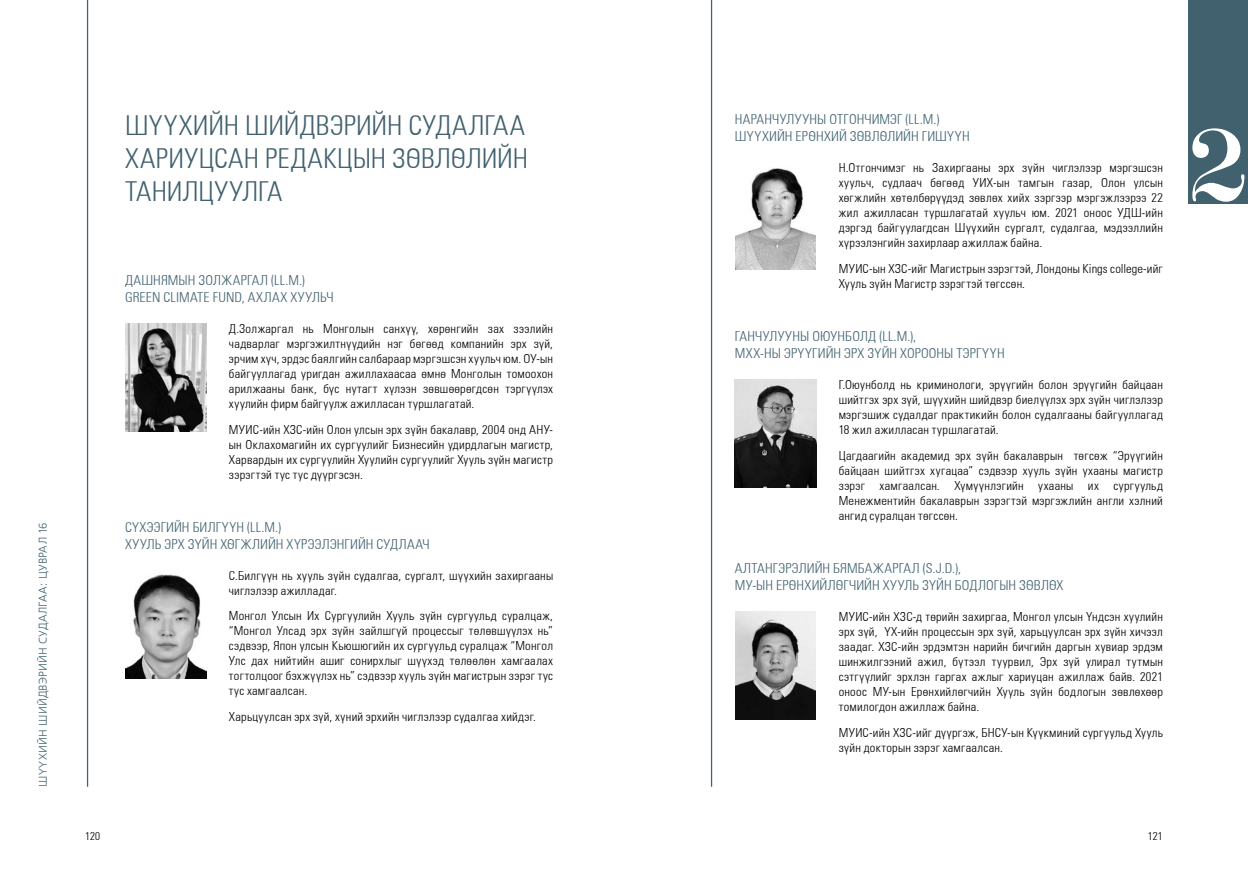
<style>
.page{position:relative;width:1248px;height:886px;background:#fff}
.page>*{position:absolute;margin:0;border:0;box-sizing:border-box;transform-origin:0 0}
.t1{font:100px "MAK Didona";color:#fff}
.t2{font:300 condensed 27.5px/33px "Univers LTCYR";letter-spacing:.005em;color:#41616f;text-align:justify}
.t3{font:300 condensed 13.75px/16.5px "Univers LTCYR";letter-spacing:.01em;color:#41616f}
.t4{font:300 condensed 12.5px/15px "Univers LTCYR";letter-spacing:.02em;color:#000;text-align:justify}
.t5{font:11.25px "MAK Freeset";letter-spacing:.005em;color:#41616f}
.t6{font:300 condensed 11.25px "Univers LTCYR";color:#000}
</style>
<div class="page">
<div style="left:1188px;top:0;width:59px;height:204px;background:#41616f"></div>
<img style="left:125px;top:323px;width:81px;height:108px">
<hr style="left:87px;top:0;width:1px;height:787px;background:#41616f">
<img style="left:125px;top:574px;width:81px;height:104px">
<img style="left:735px;top:168px;width:80px;height:102px">
<img style="left:734px;top:379px;width:82px;height:108px">
<hr style="left:711px;top:0;width:1px;height:787px;background:#41616f">
<svg style="left:815px;top:611px;width:1px;height:108px"></svg>
<img style="left:735px;top:611px;width:80px;height:108px">
<p class="t5" style="left:37px;top:787px;width:265px;rotate:-90deg">ШҮҮХИЙН ШИЙДВЭРИЙН СУДАЛГАА: ЦУВРАЛ 16</p>
<h2 class="t2" style="left:125px;top:108px;width:404px">ШҮҮХИЙН ШИЙДВЭРИЙН СУДАЛГАА ХАРИУЦСАН РЕДАКЦЫН ЗӨВЛӨЛИЙН ТАНИЛЦУУЛГА</h2>
<p class="t3" style="left:125px;top:271px;width:210px">ДАШНЯМЫН ЗОЛЖАРГАЛ (LL.M.)<br>GREEN CLIMATE FUND, АХЛАХ ХУУЛЬЧ</p>
<p class="t4" style="left:229px;top:320px;width:325px">Д.Золжаргал нь Монголын санхүү, хөрөнгийн зах зээлийн чадварлаг мэргэжилтнүүдийн нэг бөгөөд компанийн эрх зүй, эрчим хүч, эрдэс баялгийн салбараар мэргэшсэн хуульч юм. ОУ-ын байгууллагад уригдан ажиллахаасаа өмнө Монголын томоохон арилжааны банк, бүс нутагт хүлээн зөвшөөрөгдсөн тэргүүлэх хуулийн фирм байгуулж ажилласан туршлагатай.</p>
<p class="t4" style="left:229px;top:421px;width:325px">МУИС-ийн ХЗС-ийн Олон улсын эрх зүйн бакалавр, 2004 онд АНУ&shy;ын Оклахомагийн их сургуулийг Бизнесийн удирдлагын магистр, Харвардын их сургуулийн Хуулийн сургуулийг Хууль зүйн магистр зэрэгтэй тус тус дүүргэсэн.</p>
<p class="t3" style="left:125px;top:518px;width:306px">СҮХЭЭГИЙН БИЛГҮҮН (LL.M.)<br>ХУУЛЬ ЭРХ ЗҮЙН ХӨГЖЛИЙН ХҮРЭЭЛЭНГИЙН СУДЛААЧ</p>
<p class="t4" style="left:229px;top:567px;width:325px">C.Билгүүн нь хууль зүйн судалгаа, сургалт, шүүхийн захиргааны чиглэлээр ажилладаг.</p>
<p class="t4" style="left:229px;top:608px;width:325px">Монгол Улсын Их Сургуулийн Хууль зүйн сургуульд суралцаж, “Монгол Улсад эрх зүйн зайлшгүй процессыг төлөвшүүлэх нь” сэдвээр, Япон улсын Кьюшюгийн их сургуульд суралцаж “Монгол Улс дах нийтийн ашиг сонирхлыг шүүхэд төлөөлөн хамгаалах тогтолцоог бэхжүүлэх нь” сэдвээр хууль зүйн магистрын зэрэг тус тус хамгаалсан.</p>
<p class="t4" style="left:229px;top:708px;width:308px">Харьцуулсан эрх зүй, хүний эрхийн чиглэлээр судалгаа хийдэг.</p>
<p class="t3" style="left:734px;top:111px;width:236px">НАРАНЧУЛУУНЫ ОТГОНЧИМЭГ (LL.M.)<br>ШҮҮХИЙН ЕРӨНХИЙ ЗӨВЛӨЛИЙН ГИШҮҮН</p>
<p class="t4" style="left:838px;top:160px;width:325px">Н.Отгончимэг нь Захиргааны эрх зүйн чиглэлээр мэргэшсэн хуульч, судлаач бөгөөд УИХ-ын тамгын газар, Олон улсын хөгжлийн хөтөлбөрүүдэд зөвлөх хийх зэргээр мэргэжлээрээ 22 жил ажилласан туршлагатай хуульч юм. 2021 оноос УДШ-ийн дэргэд байгуулагдсан Шүүхийн сургалт, судалгаа, мэдээллийн хүрээлэнгийн захирлаар ажиллаж байна.</p>
<p class="t4" style="left:838px;top:260px;width:325px">МУИС-ын ХЗС-ийг Магистрын зэрэгтэй, Лондоны Kings college-ийг<br>Хууль зүйн Магистр зэрэгтэй төгссөн.</p>
<p class="t3" style="left:734px;top:327px;width:271px">ГАНЧУЛУУНЫ ОЮУНБОЛД (LL.M.),<br>МХХ-НЫ ЭРҮҮГИЙН ЭРХ ЗҮЙН ХОРООНЫ ТЭРГҮҮН</p>
<p class="t4" style="left:838px;top:376px;width:325px">Г.Оюунболд нь криминологи, эрүүгийн болон эрүүгийн байцаан шийтгэх эрх зүй, шүүхийн шийдвэр биелүүлэх эрх зүйн чиглэлээр мэргэшиж судалдаг практикийн болон судалгааны байгууллагад 18 жил ажилласан туршлагатай.</p>
<p class="t4" style="left:838px;top:447px;width:325px">Цагдаагийн академид эрх зүйн бакалаврын төгсөж “Эрүүгийн байцаан шийтгэх хугацаа” сэдвээр хууль зүйн ухааны магистр зэрэг хамгаалсан. Хүмүүнлэгийн ухааны их сургуульд Менежментийн бакалаврын зэрэгтэй мэргэжлийн англи хэлний ангид суралцан төгссөн.</p>
<p class="t3" style="left:734px;top:559px;width:330px">АЛТАНГЭРЭЛИЙН БЯМБАЖАРГАЛ (S.J.D.),<br>МУ-ЫН ЕРӨНХИЙЛӨГЧИЙН ХУУЛЬ ЗҮЙН БОДЛОГЫН ЗӨВЛӨХ</p>
<p class="t4" style="left:838px;top:608px;width:325px">МУИС-ийн ХЗС-д төрийн захиргаа, Монгол улсын Үндсэн хуулийн эрх зүй, ҮХ-ийн процессын эрх зүй, харьцуулсан эрх зүйн хичээл заадаг. ХЗС-ийн эрдэмтэн нарийн бичгийн даргын хувиар эрдэм шинжилгээний ажил, бүтээл туурвил, Эрх зүй улирал тутмын сэтгүүлийг эрхлэн гаргах ажлыг хариуцан ажиллаж байв. 2021 оноос МУ-ын Ерөнхийлөгчийн Хууль зүйн бодлогын зөвлөхөөр томилогдон ажиллаж байна.</p>
<p class="t4" style="left:838px;top:724px;width:325px">МУИС-ийн ХЗС-ийг дүүргэж, БНСУ-ын Kүүкминий сургуульд Хууль зүйн докторын зэрэг хамгаалсан.</p>
<h1 class="t1" style="left:1188px;top:113px;width:61px">2</h1>
<p class="t6" style="left:85px;top:829px;width:16px">120</p>
<p class="t6" style="left:1147px;top:829px;width:16px">121</p>
</div>
